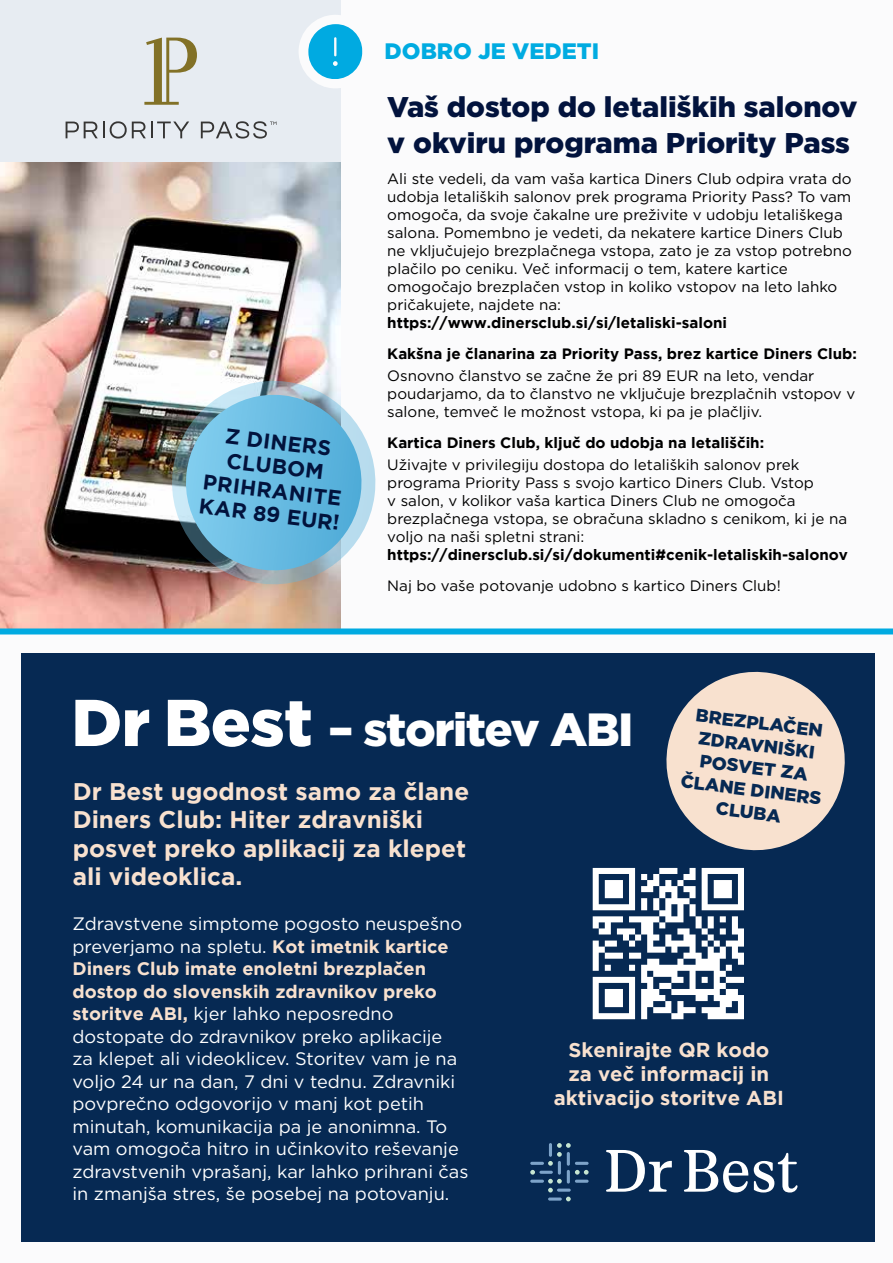
<style>
.page{position:relative;width:893px;height:1263px;background:#fbfbfc}
.page>*{position:absolute;margin:0;border:0;box-sizing:border-box;transform-origin:0 0}
.t1{font:900 46.5px "Gotham";letter-spacing:-.03em;color:#fff}
.t2{font:900 28.5px/36px "Gotham";color:#02133d}
.t3{font:700 24px/28.5px "Gotham";color:#f8e1cf}
.t4{font:900 22.35px "Gotham";color:#00abe1}
.t5{font:700 21.15px/24.2px "Gotham";color:#02133d;text-align:center}
.t6{font:700 20.1px/23.9px "Gotham";color:#f8e1cf;text-align:center}
.t7{font:18px/22.5px "Gotham";color:#fff}
.t8{font:900 18px/22.5px "Gotham";color:#062953;text-align:center}
.t9{font:15px/18px "Gotham";color:#000}
.t10{font:700 15px/30.8px "Gotham";color:#000}
.s1{font-size:66px}
.s2{font-weight:700;color:#f8e1cf}
</style>
<div class="page">
<div style="left:21px;top:653px;width:853px;height:589px;background:#062953"></div>
<div style="left:0;top:0;width:340px;height:633px;background:#e7ecf2"></div>
<img style="left:0;top:163px;width:340px;height:465px">
<div style="left:0;top:628px;width:893px;height:6px;background:#00aae1"></div>
<svg style="left:666px;top:671px;width:179px;height:180px"></svg>
<svg style="left:66px;top:121px;width:123px;height:18px"></svg>
<svg style="left:201px;top:121px;width:75px;height:18px"></svg>
<svg style="left:144px;top:38px;width:53px;height:67px"></svg>
<svg style="left:593px;top:868px;width:151px;height:151px"></svg>
<svg style="left:606px;top:1150px;width:191px;height:42px"></svg>
<hr style="left:539px;top:1171px;width:14px;height:3px;background:#7da3c9;border-radius:2px">
<hr style="left:530px;top:1162px;width:14px;height:3px;background:#7da3c9;border-radius:2px">
<svg style="left:530px;top:1170px;width:5px;height:4px"></svg>
<svg style="left:548px;top:1143px;width:41px;height:58px"></svg>
<hr style="left:530px;top:1180px;width:14px;height:3px;background:#7da3c9;border-radius:2px">
<div style="left:299px;top:15px;width:73px;height:73px;background:#fbfbfc;border-radius:50%"></div>
<svg style="left:308px;top:24px;width:55px;height:55px"></svg>
<img style="left:166px;top:375px;width:210px;height:215px">
<svg style="left:181px;top:395px;width:186px;height:181px;background:#77b7d5"></svg>
<h3 class="t5" style="left:209px;top:421px;width:143px;rotate:7deg">Z DINERS<br>CLUBOM<br>PRIHRANITE<br>KAR 89 EUR!</h3>
<h3 class="t4" style="left:385px;top:36px;width:216px">DOBRO JE VEDETI</h3>
<h2 class="t2" style="left:387px;top:89px;width:472px">Vaš dostop do letaliških salonov v okviru programa Priority Pass</h2>
<p class="t9" style="left:387px;top:170px;width:466px">Ali ste vedeli, da vam vaša kartica Diners Club odpira vrata do udobja letaliških salonov prek programa Priority Pass? To vam omogoča, da svoje čakalne ure preživite v udobju letališkega salona. Pomembno je vedeti, da nekatere kartice Diners Club ne vključujejo brezplačnega vstopa, zato je za vstop potrebno plačilo po ceniku. Več informacij o tem, katere kartice omogočajo brezplačen vstop in koliko vstopov na leto lahko pričakujete, najdete na:</p>
<p class="t10" style="left:387px;top:307px;width:471px">https://www.dinersclub.si/si/letaliski-saloni<br>Kakšna je članarina za Priority Pass, brez kartice Diners Club:</p>
<p class="t9" style="left:387px;top:367px;width:469px">Osnovno članstvo se začne že pri 89 EUR na leto, vendar poudarjamo, da to članstvo ne vključuje brezplačnih vstopov v salone, temveč le možnost vstopa, ki pa je plačljiv.</p>
<p class="t10" style="left:387px;top:427px;width:378px">Kartica Diners Club, ključ do udobja na letališčih:</p>
<p class="t9" style="left:387px;top:456px;width:461px">Uživajte v privilegiju dostopa do letaliških salonov prek programa Priority Pass s svojo kartico Diners Club. Vstop<br>v salon, v kolikor vaša kartica Diners Club ne omogoča brezplačnega vstopa, se obračuna skladno s cenikom, ki je na voljo na naši spletni strani:</p>
<p class="t10" style="left:387px;top:539px;width:462px">https://dinersclub.si/si/dokumenti#cenik-letaliskih-salonov</p>
<p class="t9" style="left:387px;top:576px;width:395px">Naj bo vaše potovanje udobno s kartico Diners Club!</p>
<h1 class="t1" style="left:71px;top:697px;width:564px"><span class="s1">Dr Best</span> – storitev ABI</h1>
<h3 class="t3" style="left:73px;top:776px;width:398px">Dr Best ugodnost samo za člane<br>Diners Club: Hiter zdravniški posvet preko aplikacij za klepet ali videoklica.</h3>
<p class="t7" style="left:72px;top:912px;width:398px">Zdravstvene simptome pogosto neuspešno preverjamo na spletu. <span class="s2">Kot imetnik kartice Diners Club imate enoletni brezplačen dostop do slovenskih zdravnikov preko storitve ABI,</span> kjer lahko neposredno dostopate do zdravnikov preko aplikacije<br>za klepet ali videoklicev. Storitev vam je na voljo 24 ur na dan, 7 dni v tednu. Zdravniki povprečno odgovorijo v manj kot petih minutah, komunikacija pa je anonimna. To vam omogoča hitro in učinkovito reševanje zdravstvenih vprašanj, kar lahko prihrani čas in zmanjša stres, še posebej na potovanju.</p>
<p class="t8" style="left:690px;top:703px;width:143px;rotate:7deg">BREZPLAČEN<br>ZDRAVNIŠKI<br>POSVET ZA<br>ČLANE DINERS<br>CLUBA</p>
<h3 class="t6" style="left:554px;top:1038px;width:231px">Skenirajte QR kodo<br>za več informacij in aktivacijo storitve ABI</h3>
</div>
